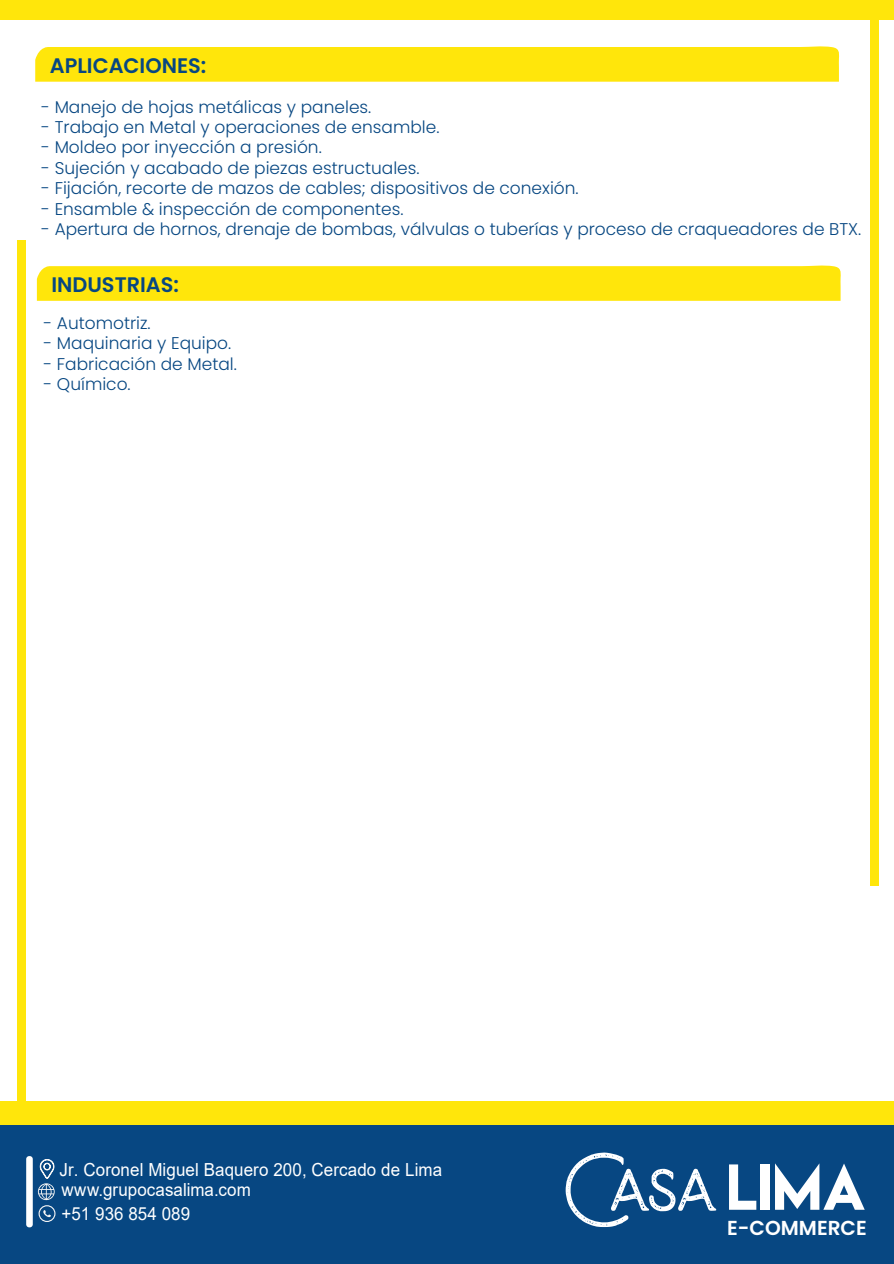
<style>
.page{position:relative;width:894px;height:1264px;background:#fff}
.page>*{position:absolute;margin:0;border:0;box-sizing:border-box;transform-origin:0 0}
.t1{font:600 21px "Poppins";color:#074782}
.t2{font:600 20.25px "Poppins";color:#fff}
.t3{font:18px/20.7px "Arial";letter-spacing:.005em;color:#fff;scale:.94 1}
.t4{font:300 16.95px "Poppins";color:#074782}
</style>
<div class="page">
<div style="left:35px;top:46px;width:804px;height:36px;background:#ffe60b"></div>
<svg style="left:37px;top:265px;width:804px;height:36px;background:#ffe614"></svg>
<div style="left:0;top:1101px;width:894px;height:161px;background:#ffe60b"></div>
<div style="left:0;top:0;width:893px;height:20px;background:#ffe60b"></div>
<div style="left:870px;top:0;width:8px;height:885px;background:#ffe60b"></div>
<div style="left:17px;top:240px;width:9px;height:950px;background:#ffe60b"></div>
<div style="left:0;top:1125px;width:894px;height:138px;background:#074782"></div>
<svg style="left:43px;top:1210px;width:8px;height:7px"></svg>
<div style="left:39px;top:1205px;width:16px;height:16px;border:1px solid #f6f6f6;border-radius:50%"></div>
<svg style="left:729px;top:1164px;width:27px;height:45px"></svg>
<div style="left:760px;top:1164px;width:9px;height:45px;background:#fff"></div>
<svg style="left:775px;top:1163px;width:89px;height:46px"></svg>
<svg style="left:565px;top:1152px;width:151px;height:74px"></svg>
<div style="left:26px;top:1155px;width:7px;height:72px;background:#fff;border-radius:3px"></div>
<svg style="left:38px;top:1159px;width:17px;height:40px"></svg>
<p class="t1" style="left:50px;top:53px;width:158px">APLICACIONES:</p>
<p class="t4" style="left:41px;top:97px;width:331px">- Manejo de hojas metálicas y paneles.</p>
<p class="t4" style="left:41px;top:117px;width:400px">- Trabajo en Metal y operaciones de ensamble.</p>
<p class="t4" style="left:41px;top:137px;width:282px">- Moldeo por inyección a presión.</p>
<p class="t4" style="left:41px;top:158px;width:380px">- Sujeción y acabado de piezas estructuales.</p>
<p class="t4" style="left:41px;top:178px;width:539px">- Fijación, recorte de mazos de cables; dispositivos de conexión.</p>
<p class="t4" style="left:41px;top:199px;width:364px">- Ensamble &amp; inspección de componentes.</p>
<p class="t4" style="left:41px;top:219px;width:821px">- Apertura de hornos, drenaje de bombas, válvulas o tuberías y proceso de craqueadores de BTX.</p>
<p class="t1" style="left:51px;top:272px;width:129px">INDUSTRIAS:</p>
<p class="t4" style="left:43px;top:313px;width:109px">- Automotriz.</p>
<p class="t4" style="left:43px;top:333px;width:189px">- Maquinaria y Equipo.</p>
<p class="t4" style="left:43px;top:354px;width:195px">- Fabricación de Metal.</p>
<p class="t4" style="left:43px;top:374px;width:89px">- Químico.</p>
<p class="t3" style="left:59px;top:1158px;width:408px">Jr. Coronel Miguel Baquero 200, Cercado de Lima www.grupocasalima.com</p>
<p class="t3" style="left:61px;top:1202px;width:138px">+51 936 854 089</p>
<p class="t2" style="left:727px;top:1215px;width:141px">E-COMMERCE</p>
</div>
